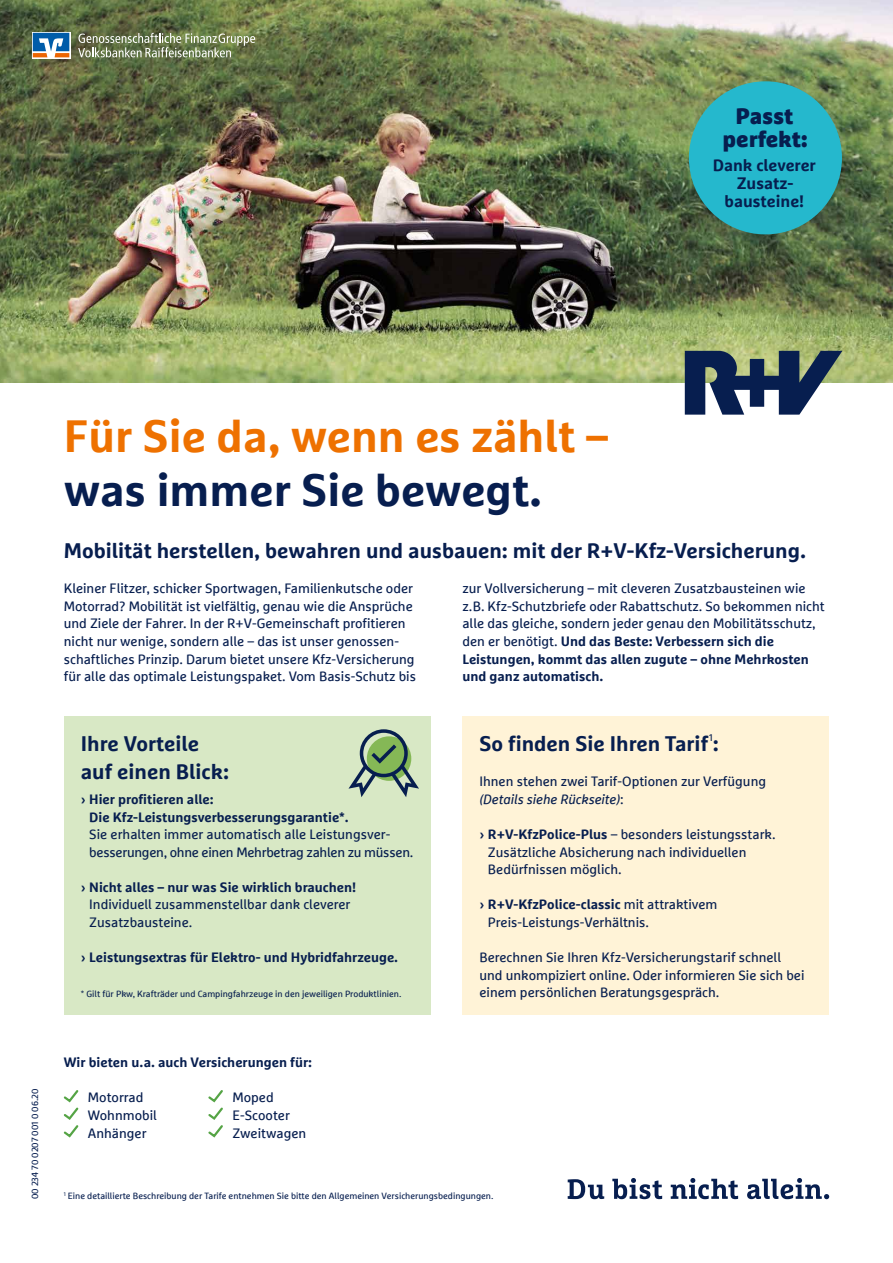
<style>
.page{position:relative;width:893px;height:1263px;background:#fff}
.page>*{position:absolute;margin:0;border:0;box-sizing:border-box;transform-origin:0 0}
.t1{font:700 45px "Marselisfor Ru V";color:#ee7100}
.t2{font:700 45px "Marselisfor Ru V";color:#071e4f}
.t3{font:900 22.5px/22.5px "Marselisfor Ru V";color:#071e4f;text-align:center}
.t4{font:700 21px/27.3px "Marselisfor Ru V";color:#071e4f}
.t5{font:700 16.5px/18px "Marselisfor Ru V";color:#071e4f;text-align:center}
.t6{font:13.5px/17.5px "Marselisfor Ru V";color:#071e4f}
.t7{font:700 13.5px/17.5px "Marselisfor Ru V";color:#071e4f}
.t8{font:9.6px "Marselisfor Ru V";color:#071e4f}
.t9{font:9px "Marselisfor Ru V";color:#071e4f}
.s1{font-weight:700}
.s2{font-style:italic}
</style>
<div class="page">
<div style="left:462px;top:716px;width:367px;height:299px;background:#fff3d7"></div>
<div style="left:64px;top:716px;width:367px;height:299px;background:#d8e8c5"></div>
<img style="left:0;top:0;width:893px;height:383px">
<svg style="left:348px;top:729px;width:71px;height:68px"></svg>
<div style="left:689px;top:81px;width:153px;height:153px;background:#25b8cd;border-radius:50%"></div>
<svg style="left:63px;top:1090px;width:16px;height:48px"></svg>
<svg style="left:208px;top:1090px;width:15px;height:48px"></svg>
<svg style="left:685px;top:351px;width:157px;height:64px"></svg>
<svg style="left:78px;top:33px;width:177px;height:24px;background:#85906d"></svg>
<svg style="left:32px;top:32px;width:38px;height:26px"></svg>
<svg style="left:33px;top:33px;width:36px;height:24px"></svg>
<svg style="left:568px;top:1179px;width:36px;height:20px"></svg>
<svg style="left:612px;top:1178px;width:50px;height:21px"></svg>
<svg style="left:671px;top:1178px;width:67px;height:21px"></svg>
<svg style="left:747px;top:1178px;width:82px;height:21px"></svg>
<h2 class="t3" style="left:723px;top:104px;width:86px">Passt perfekt:</h2>
<p class="t5" style="left:713px;top:156px;width:105px">Dank cleverer<br>Zusatz&shy;bausteine!</p>
<p class="t9" style="left:30px;top:1199px;width:112px;rotate:-90deg">00 234 70 0207 001 0 06.20</p>
<h1 class="t1" style="left:64px;top:408px;width:546px">Für Sie da, wenn es zählt –</h1>
<h1 class="t2" style="left:64px;top:462px;width:479px">was immer Sie bewegt.</h1>
<h3 class="t4" style="left:64px;top:537px;width:744px">Mobilität herstellen, bewahren und ausbauen: mit der R+V-Kfz-Versicherung.</h3>
<p class="t6" style="left:64px;top:580px;width:354px">Kleiner Flitzer, schicker Sportwagen, Familienkutsche oder Motorrad? Mobilität ist vielfältig, genau wie die Ansprüche und Ziele der Fahrer. In der R+V-Gemeinschaft profitieren nicht nur wenige, sondern alle – das ist unser genossen&shy;schaftliches Prinzip. Darum bietet unsere Kfz-Versicherung für alle das optimale Leistungspaket. Vom Basis-Schutz bis</p>
<p class="t6" style="left:462px;top:580px;width:364px">zur Vollversicherung – mit cleveren Zusatzbausteinen wie<br>z. B. Kfz-Schutzbriefe oder Rabattschutz. So bekommen nicht alle das gleiche, sondern jeder genau den Mobilitätsschutz, den er benötigt. <span class="s1">Und das Beste: Verbessern sich die Leistungen, kommt das allen zugute – ohne Mehrkosten und ganz automatisch.</span></p>
<h3 class="t4" style="left:81px;top:730px;width:150px">Ihre Vorteile auf einen Blick:</h3>
<p class="t7" style="left:89px;top:790px;width:261px;text-indent:-9px">› Hier profitieren alle:<br>Die Kfz-Leistungsverbesserungsgarantie*.</p>
<p class="t6" style="left:89px;top:825px;width:325px">Sie erhalten immer automatisch alle Leistungsver&shy;besserungen, ohne einen Mehrbetrag zahlen zu müssen.</p>
<p class="t7" style="left:81px;top:878px;width:277px">› Nicht alles – nur was Sie wirklich brauchen!</p>
<p class="t6" style="left:89px;top:896px;width:263px">Individuell zusammenstellbar dank cleverer<br>Zusatzbausteine.</p>
<p class="t7" style="left:81px;top:948px;width:319px">› Leistungsextras für Elektro- und Hybridfahrzeuge.</p>
<p class="t9" style="left:81px;top:988px;width:322px">* Gilt für Pkw, Krafträder und Campingfahrzeuge in den jeweiligen Produktlinien.</p>
<p class="t7" style="left:64px;top:1053px;width:250px">Wir bieten u. a. auch Versicherungen für:</p>
<p class="t6" style="left:88px;top:1089px;width:70px">Motorrad<br>Wohnmobil<br>Anhänger</p>
<p class="t6" style="left:232px;top:1089px;width:75px">Moped<br>E-Scooter<br>Zweitwagen</p>
<p class="t8" style="left:709px;top:732px;width:5px">1</p>
<p class="t6" style="left:479px;top:773px;width:288px">Ihnen stehen zwei Tarif-Optionen zur Verfügung <span class="s2">(Details siehe Rückseite)</span>:</p>
<p class="t6" style="left:488px;top:825px;width:289px;text-indent:-9px"><span class="s1">› R+V-KfzPolice-Plus</span> – besonders leistungsstark.<br>Zusätzliche Absicherung nach individuellen<br>Bedürfnissen möglich.</p>
<p class="t6" style="left:488px;top:896px;width:231px;text-indent:-9px"><span class="s1">› R+V-KfzPolice-classic</span> mit attraktivem<br>Preis-Leistungs-Verhältnis.</p>
<p class="t6" style="left:479px;top:948px;width:327px">Berechnen Sie Ihren Kfz-Versicherungstarif schnell und unkompiziert online. Oder informieren Sie sich bei einem persönlichen Beratungsgespräch.</p>
<h3 class="t4" style="left:479px;top:730px;width:241px">So finden Sie Ihren Tarif :</h3>
<p class="t9" style="left:64px;top:1190px;width:431px"><sup>1</sup> Eine detaillierte Beschreibung der Tarife entnehmen Sie bitte den Allgemeinen Versicherungsbedingungen.</p>
</div>
